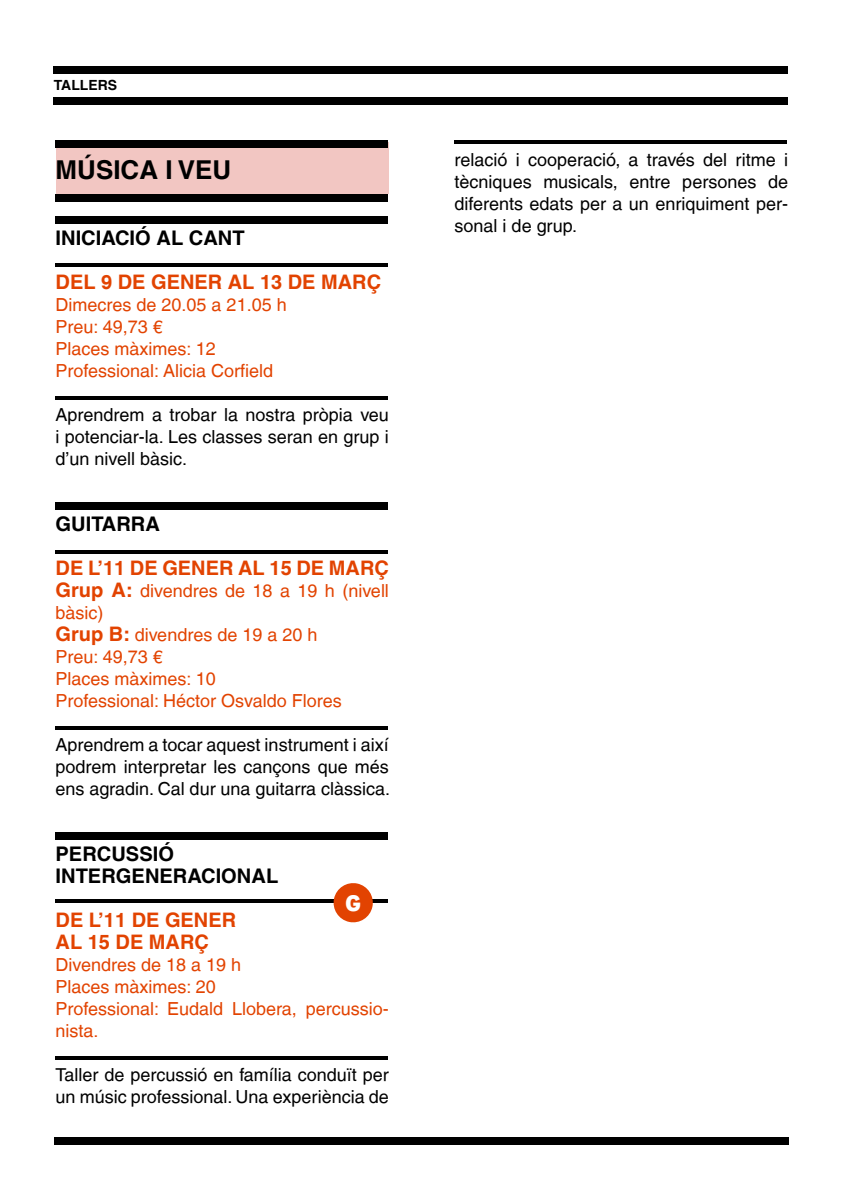
<style>
.page{position:relative;width:842px;height:1191px;background:#fff}
.page>*{position:absolute;margin:0;border:0;box-sizing:border-box;transform-origin:0 0}
.t1{font:700 26px "Helvetica LT";color:#000}
.t2{font:900 22.2px "Interstate Mono";color:#fff}
.t3{font:700 20.2px/22px "Helvetica LT";color:#000}
.t4{font:700 20px/22px "Helvetica LT";color:#e24301}
.t5{font:18px/22px "Helvetica LT";color:#000;text-align:justify}
.t6{font:18px/22px "Helvetica LT";color:#e24301}
.t7{font:700 14px "Helvetica LT";color:#000}
.s1{font-weight:700;font-size:20px}
</style>
<div class="page">
<div style="left:54px;top:1137px;width:734px;height:7px;background:#000"></div>
<div style="left:57px;top:143px;width:332px;height:51px;background:#f2c6c2"></div>
<div style="left:54px;top:67px;width:734px;height:7px;background:#000"></div>
<div style="left:54px;top:97px;width:734px;height:7px;background:#000"></div>
<div style="left:56px;top:141px;width:332px;height:7px;background:#000"></div>
<div style="left:56px;top:194px;width:332px;height:7px;background:#000"></div>
<div style="left:56px;top:216px;width:332px;height:7px;background:#000"></div>
<hr style="left:56px;top:264px;width:332px;height:3px;background:#000">
<hr style="left:56px;top:396px;width:332px;height:3px;background:#000">
<div style="left:56px;top:502px;width:332px;height:7px;background:#000"></div>
<hr style="left:56px;top:550px;width:332px;height:3px;background:#000">
<hr style="left:56px;top:726px;width:332px;height:3px;background:#000">
<div style="left:56px;top:832px;width:332px;height:7px;background:#000"></div>
<hr style="left:56px;top:899px;width:332px;height:3px;background:#000">
<svg style="left:332px;top:883px;width:43px;height:40px"></svg>
<hr style="left:56px;top:1056px;width:332px;height:3px;background:#000">
<hr style="left:455px;top:141px;width:332px;height:3px;background:#000">
<p class="t7" style="left:54px;top:77px;width:65px">TALLERS</p>
<h1 class="t1" style="left:56px;top:154px;width:177px">MÚSICA I VEU</h1>
<p class="t3" style="left:56px;top:227px;width:191px">INICIACIÓ AL CANT</p>
<p class="t4" style="left:56px;top:271px;width:327px">DEL 9 DE GENER AL 13 DE MARÇ</p>
<p class="t6" style="left:56px;top:294px;width:233px">Dimecres de 20.05 a 21.05 h<br>Preu: 49,73 €<br>Places màximes: 12<br>Professional: Alicia Corfield</p>
<p class="t5" style="left:56px;top:404px;width:335px">Aprendrem a trobar la nostra pròpia veu i potenciar-la. Les classes seran en grup i d’un nivell bàsic.</p>
<p class="t3" style="left:56px;top:513px;width:106px">GUITARRA</p>
<p class="t4" style="left:56px;top:557px;width:335px">DE L’11 DE GENER AL 15 DE MARÇ</p>
<p class="t6" style="left:56px;top:580px;width:335px"><span class="s1">Grup A:</span> divendres de 18 a 19 h (nivell bàsic)<br><span class="s1">Grup B:</span> divendres de 19 a 20 h<br>Preu: 49,73 €<br>Places màximes: 10<br>Professional: Héctor Osvaldo Flores</p>
<p class="t5" style="left:56px;top:734px;width:336px">Aprendrem a tocar aquest instrument i així podrem interpretar les cançons que més ens agradin. Cal dur una guitarra clàssica.</p>
<p class="t3" style="left:56px;top:843px;width:224px">PERCUSSIÓ<br>INTERGENERACIONAL</p>
<p class="t2" style="left:345px;top:890px;width:18px">G</p>
<p class="t4" style="left:56px;top:909px;width:182px">DE L’11 DE GENER<br>AL 15 DE MARÇ</p>
<p class="t6" style="left:56px;top:954px;width:335px">Divendres de 18 a 19 h<br>Places màximes: 20<br>Professional: Eudald Llobera, percussio&shy;nista.</p>
<p class="t5" style="left:56px;top:1064px;width:335px">Taller de percussió en família conduït per un músic professional. Una experiència de</p>
<p class="t5" style="left:455px;top:148px;width:335px">relació i cooperació, a través del ritme i tècniques musicals, entre persones de diferents edats per a un enriquiment per&shy;sonal i de grup.</p>
</div>
